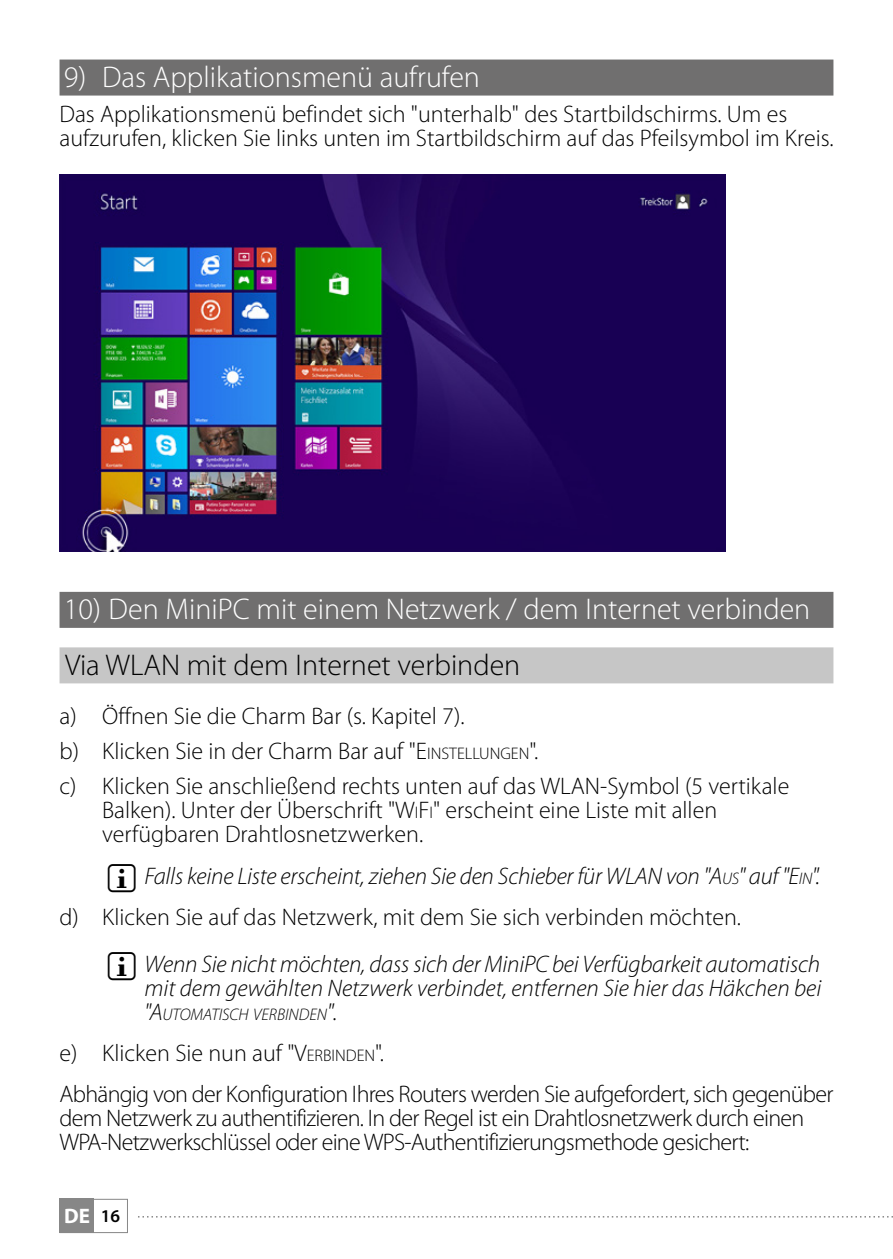
<style>
.page{position:relative;width:893px;height:1259px;background:#fff}
.page>*{position:absolute;margin:0;border:0;box-sizing:border-box;transform-origin:0 0}
.t1{font:300 30px "Myriad Pro";color:#fff}
.t2{font:300 30px "Myriad Pro";color:#000}
.t3{font:300 24px/24px "Myriad Pro";color:#000}
.t4{font:italic 300 24px/41.1px "Myriad Pro";letter-spacing:-.01em;color:#000}
.t5{font:300 24px/41.1px "Myriad Pro";letter-spacing:-.03em;color:#000}
.t6{font:700 21px "Myriad Pro";color:#fff}
.t7{font:italic 300 16.8px "Myriad Pro";color:#000}
.s1{font-style:inherit}
.s2{font-size:16.8px}
.s3{font-style:normal}
.s4{font-size:24px}
.s5{font-weight:600;font-size:18px;color:#000}
</style>
<div class="page">
<div style="left:60px;top:1199px;width:34px;height:34px;background:#878787"></div>
<div style="left:60px;top:1199px;width:68px;height:34px;border:1px solid #878787"></div>
<svg style="left:138px;top:1216px;width:755px;height:1px"></svg>
<div style="left:60px;top:60px;width:773px;height:36px;background:#706f6f"></div>
<div style="left:60px;top:592px;width:773px;height:36px;background:#706f6f"></div>
<div style="left:60px;top:647px;width:773px;height:36px;background:#c6c6c6"></div>
<img style="left:60px;top:175px;width:665px;height:376px">
<p class="t1" style="left:64px;top:61px;width:418px">9) Das Applikationsmenü aufrufen</p>
<p class="t3" style="left:60px;top:102px;width:775px">Das Applikationsmenü befindet sich "unterhalb" des Startbildschirms. Um es aufzurufen, klicken Sie links unten im Startbildschirm auf das Pfeilsymbol im Kreis.</p>
<p class="t1" style="left:64px;top:593px;width:748px">10) Den MiniPC mit einem Netzwerk / dem Internet verbinden</p>
<p class="t2" style="left:65px;top:648px;width:457px">Via WLAN mit dem Internet verbinden</p>
<p class="t3" style="left:60px;top:699px;width:731px;line-height:35.1px">a) Öffnen Sie die Charm Bar (s. Kapitel 7).<br>b) Klicken Sie in der Charm Bar auf "<span class="s1">E</span><span class="s2">INSTELLUNGEN</span>".<br>c) Klicken Sie anschließend rechts unten auf das WLAN-Symbol (5 vertikale</p>
<p class="t3" style="left:102px;top:799px;width:617px">Balken). Unter der Überschrift "<span class="s1">W</span><span class="s2">I</span><span class="s1">F</span><span class="s2">I</span>" erscheint eine Liste mit allen verfügbaren Drahtlosnetzwerken.</p>
<p class="t4" style="left:60px;top:855px;width:762px;text-indent:85px">Falls keine Liste erscheint, ziehen Sie den Schieber für WLAN von "<span class="s1">A</span><span class="s2">US</span>" auf "<span class="s1">E</span><span class="s2">IN</span>". <span class="s3">d) Klicken Sie auf das Netzwerk, mit dem Sie sich verbinden möchten.</span></p>
<p class="t4" style="left:145px;top:952px;width:678px;line-height:24px">Wenn Sie nicht möchten, dass sich der MiniPC bei Verfügbarkeit automatisch mit dem gewählten Netzwerk verbindet, entfernen Sie hier das Häkchen bei</p>
<p class="t7" style="left:145px;top:1005px;width:194px"><span class="s4">"A</span>UTOMATISCH VERBINDEN<span class="s4">"</span><span class="s4">.</span></p>
<p class="t5" style="left:60px;top:1032px;width:775px">e) Klicken Sie nun auf "<span class="s1">V</span><span class="s2">ERBINDEN</span>".<br>Abhängig von der Konfiguration Ihres Routers werden Sie aufgefordert, sich gegenüber</p>
<p class="t5" style="left:60px;top:1106px;width:746px;line-height:24px">dem Netzwerk zu authentifizieren. In der Regel ist ein Drahtlosnetzwerk durch einen<br>WPA-Netzwerkschlüssel oder eine WPS-Authentifizierungsmethode gesichert:</p>
<p class="t6" style="left:64px;top:1202px;width:58px">DE <span class="s5">16</span></p>
</div>
